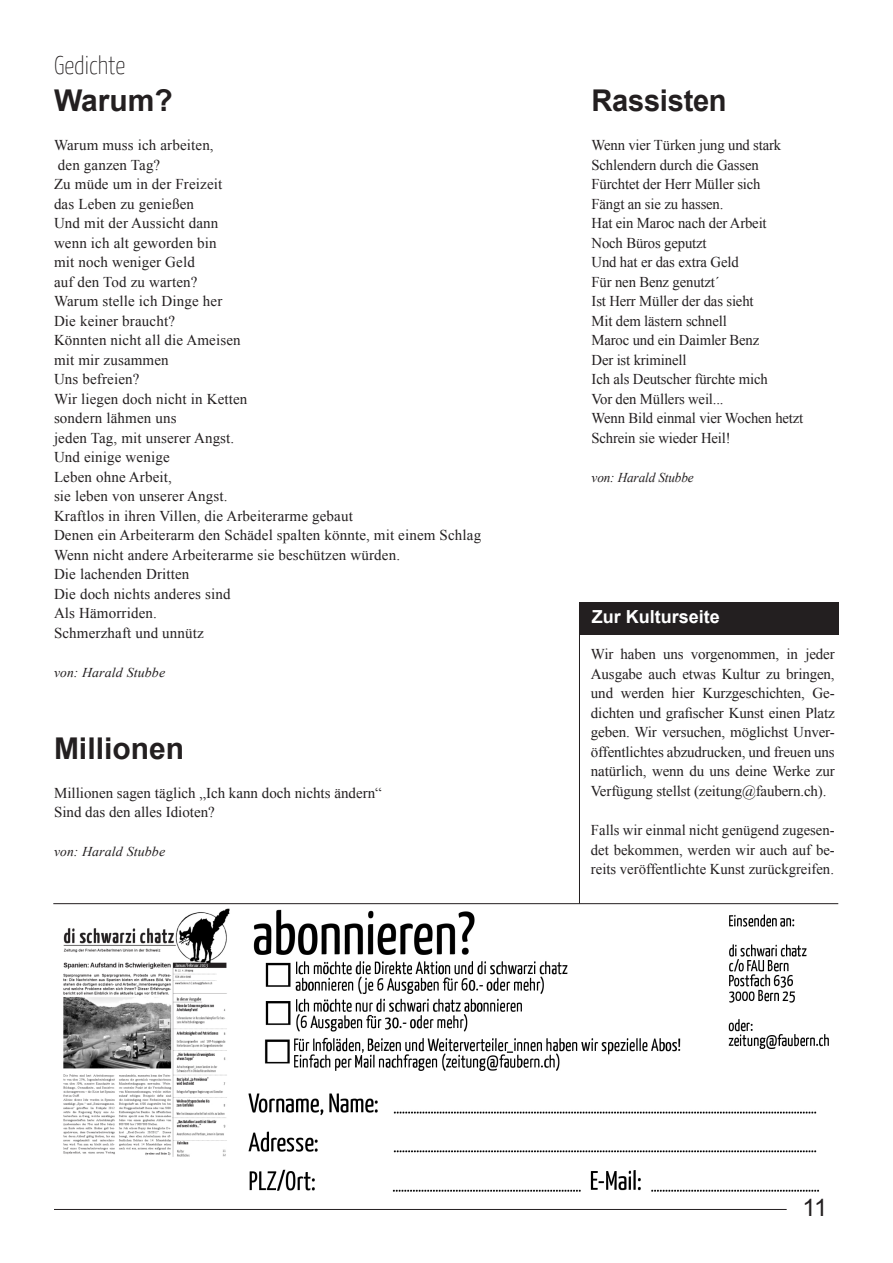
<style>
.page{position:relative;width:893px;height:1263px;background:#fff}
.page>*{position:absolute;margin:0;border:0;box-sizing:border-box;transform-origin:0 0}
.t1{font:700 30px "Arial";color:#231f20}
.t2{font:100 25.5px "Yanone Kaffeesatz";color:#231f20}
.t3{font:24px "Arial";color:#231f20}
.t4{font:700 18px "Arial";color:#fff}
.t5{font:15px/19.5px "Times New Roman";letter-spacing:.01em;color:#231f20;text-align:justify}
.t6{font:15px/19.5px "Times New Roman";letter-spacing:-.01em;color:#231f20}
.t7{font:italic 13.5px "Times New Roman";letter-spacing:.01em;color:#231f20}
.t8{font:italic 13.5px "Times New Roman";letter-spacing:-.01em;color:#231f20}
</style>
<div class="page">
<img style="left:63px;top:908px;width:766px;height:284px">
<hr style="left:53px;top:903px;width:785px;height:1px;background:#231f20">
<hr style="left:54px;top:1209px;width:733px;height:1px;background:#231f20">
<div style="left:579px;top:602px;width:260px;height:33px;background:#231f20"></div>
<hr style="left:579px;top:602px;width:1px;height:301px;background:#231f20">
<h2 class="t2" style="left:54px;top:50px;width:73px">Gedichte</h2>
<h1 class="t1" style="left:54px;top:81px;width:120px">Warum?</h1>
<p class="t5" style="left:54px;top:135px;width:429px;text-align:left">Warum muss ich arbeiten,<br>den ganzen Tag?<br>Zu müde um in der Freizeit<br>das Leben zu genießen<br>Und mit der Aussicht dann<br>wenn ich alt geworden bin<br>mit noch weniger Geld<br>auf den Tod zu warten?<br>Warum stelle ich Dinge her<br>Die keiner braucht?<br>Könnten nicht all die Ameisen<br>mit mir zusammen<br>Uns befreien?<br>Wir liegen doch nicht in Ketten<br>sondern lähmen uns<br>jeden Tag, mit unserer Angst.<br>Und einige wenige<br>Leben ohne Arbeit,<br>sie leben von unserer Angst.<br>Kraftlos in ihren Villen, die Arbeiterarme gebaut<br>Denen ein Arbeiterarm den Schädel spalten könnte, mit einem Schlag<br>Wenn nicht andere Arbeiterarme sie beschützen würden.<br>Die lachenden Dritten<br>Die doch nichts anderes sind<br>Als Hämorriden.<br>Schmerzhaft und unnütz</p>
<p class="t7" style="left:54px;top:663px;width:113px">von: Harald Stubbe</p>
<h1 class="t1" style="left:54px;top:728px;width:132px">Millionen</h1>
<p class="t5" style="left:54px;top:783px;width:329px">Millionen sagen täglich „Ich kann doch nichts ändern“<br>Sind das den alles Idioten?</p>
<p class="t7" style="left:54px;top:843px;width:113px">von: Harald Stubbe</p>
<h1 class="t1" style="left:592px;top:81px;width:137px">Rassisten</h1>
<p class="t6" style="left:592px;top:135px;width:213px">Wenn vier Türken jung und stark<br>Schlendern durch die Gassen<br>Fürchtet der Herr Müller sich<br>Fängt an sie zu hassen.<br>Hat ein Maroc nach der Arbeit<br>Noch Büros geputzt<br>Und hat er das extra Geld<br>Für nen Benz genutzt´<br>Ist Herr Müller der das sieht<br>Mit dem lästern schnell<br>Maroc und ein Daimler Benz<br>Der ist kriminell<br>Ich als Deutscher fürchte mich<br>Vor den Müllers weil...<br>Wenn Bild einmal vier Wochen hetzt<br>Schrein sie wieder Heil!</p>
<p class="t8" style="left:592px;top:468px;width:104px">von: Harald Stubbe</p>
<p class="t4" style="left:592px;top:604px;width:130px">Zur Kulturseite</p>
<p class="t5" style="left:591px;top:644px;width:245px">Wir haben uns vorgenommen, in jeder Ausgabe auch etwas Kultur zu bringen, und werden hier Kurzgeschichten, Ge&shy;dichten und grafischer Kunst einen Platz geben. Wir versuchen, möglichst Unver&shy;öffentlichtes abzudrucken, und freuen uns natürlich, wenn du uns deine Werke zur Verfügung stellst (zeitung@faubern.ch).</p>
<p class="t5" style="left:591px;top:820px;width:245px">Falls wir einmal nicht genügend zugesen&shy;det bekommen, werden wir auch auf be&shy;reits veröffentlichte Kunst zurückgreifen.</p>
<h3 class="t3" style="left:802px;top:1192px;width:26px">11</h3>
</div>
